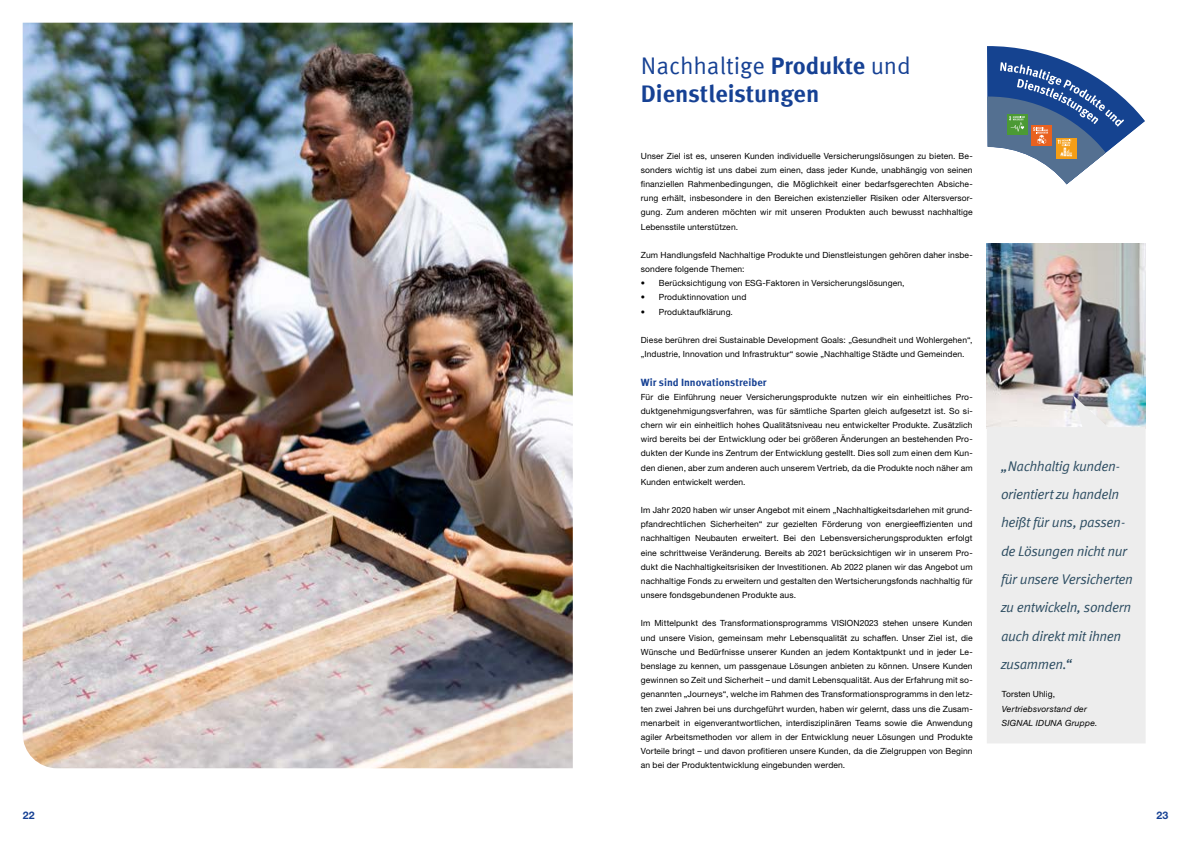
<style>
.page{position:relative;width:1191px;height:842px;background:#fff}
.page>*{position:absolute;margin:0;border:0;box-sizing:border-box;transform-origin:0 0}
.t1{font:24px "Meta Offc Pro Norm";color:#164194}
.t2{font:700 24px "Meta Offc Pro";color:#164194}
.t3{font:14px/28.3px "Meta Offc Pro Norm Ita";letter-spacing:-.03em;color:#2c4c61}
.t4{font:700 10.5px "Meta Offc Pro";color:#164194}
.t5{font:700 10.5px "Helvetica Neue LTW1 G";color:#164194}
.t6{font:8.5px/14.2px "Helvetica Neue LTW1 G";letter-spacing:.01em;color:#000;text-align:justify}
.t7{font:italic 8.5px/14.2px "Helvetica Neue LTW1 G";letter-spacing:.025em;color:#000}
.s1{font-family:"Meta Offc Pro";font-weight:700}
</style>
<div class="page">
<img style="left:23px;top:23px;width:550px;height:745px">
<img style="left:986px;top:244px;width:159px;height:151px">
<div style="left:986px;top:395px;width:159px;height:348px;background:#ededed"></div>
<svg style="left:987px;top:46px;width:158px;height:138px"></svg>
<h1 class="t1" style="left:641px;top:47px;width:272px">Nachhaltige <span class="s1">Produkte</span> und</h1>
<h1 class="t2" style="left:641px;top:75px;width:180px">Dienstleistungen</h1>
<p class="t6" style="left:641px;top:149px;width:333px">Unser Ziel ist es, unseren Kunden individuelle Versicherungslösungen zu bieten. Be&shy;sonders wichtig ist uns dabei zum einen, dass jeder Kunde, unabhängig von seinen finanziellen Rahmenbedingungen, die Möglichkeit einer bedarfsgerechten Absiche&shy;rung erhält, insbesondere in den Bereichen existenzieller Risiken oder Altersversor&shy;gung. Zum anderen möchten wir mit unseren Produkten auch bewusst nachhaltige Lebensstile unterstützen.</p>
<p class="t6" style="left:641px;top:248px;width:333px">Zum Handlungsfeld Nachhaltige Produkte und Dienstleistungen gehören daher insbe&shy;sondere folgende Themen:</p>
<p class="t6" style="left:641px;top:276px;width:265px">• Berücksichtigung von ESG-Faktoren in Versicherungslösungen,</p>
<p class="t6" style="left:641px;top:290px;width:107px">• Produktinnovation und</p>
<p class="t6" style="left:641px;top:304px;width:94px">• Produktaufklärung.</p>
<p class="t6" style="left:641px;top:333px;width:333px">Diese berühren drei Sustainable Development Goals: „Gesundheit und Wohlergehen“, „Industrie, Innovation und Infrastruktur“ sowie „Nachhaltige Städte und Gemeinden.</p>
<p class="t4" style="left:641px;top:374px;width:127px">Wir sind Innovationstreiber</p>
<p class="t6" style="left:641px;top:390px;width:333px">Für die Einführung neuer Versicherungsprodukte nutzen wir ein einheitliches Pro&shy;duktgenehmigungsverfahren, was für sämtliche Sparten gleich aufgesetzt ist. So si&shy;chern wir ein einheitlich hohes Qualitätsniveau neu entwickelter Produkte. Zusätzlich wird bereits bei der Entwicklung oder bei größeren Änderungen an bestehenden Pro&shy;dukten der Kunde ins Zentrum der Entwicklung gestellt. Dies soll zum einen dem Kun&shy;den dienen, aber zum anderen auch unserem Vertrieb, da die Produkte noch näher am Kunden entwickelt werden.</p>
<p class="t6" style="left:641px;top:503px;width:333px">Im Jahr 2020 haben wir unser Angebot mit einem „Nachhaltigkeitsdarlehen mit grund&shy;pfandrechtlichen Sicherheiten“ zur gezielten Förderung von energieeffizienten und nachhaltigen Neubauten erweitert. Bei den Lebensversicherungsprodukten erfolgt eine schrittweise Veränderung. Bereits ab 2021 berücksichtigen wir in unserem Pro&shy;dukt die Nachhaltigkeitsrisiken der Investitionen. Ab 2022 planen wir das Angebot um nachhaltige Fonds zu erweitern und gestalten den Wertsicherungsfonds nachhaltig für unsere fondsgebundenen Produkte aus.</p>
<p class="t6" style="left:641px;top:616px;width:333px">Im Mittelpunkt des Transformationsprogramms VISION2023 stehen unsere Kunden und unsere Vision, gemeinsam mehr Lebensqualität zu schaffen. Unser Ziel ist, die Wünsche und Bedürfnisse unserer Kunden an jedem Kontaktpunkt und in jeder Le&shy;benslage zu kennen, um passgenaue Lösungen anbieten zu können. Unsere Kunden gewinnen so Zeit und Sicherheit – und damit Lebensqualität. Aus der Erfahrung mit so&shy;genannten „Journeys“, welche im Rahmen des Transformationsprogramms in den letz&shy;ten zwei Jahren bei uns durchgeführt wurden, haben wir gelernt, dass uns die Zusam&shy;menarbeit in eigenverantwortlichen, interdisziplinären Teams sowie die Anwendung agiler Arbeitsmethoden vor allem in der Entwicklung neuer Lösungen und Produkte Vorteile bringt – und davon profitieren unsere Kunden, da die Zielgruppen von Beginn an bei der Produktentwicklung eingebunden werden.</p>
<h2 class="t3" style="left:1001px;top:451px;width:134px">„Nachhaltig kunden&shy;orientiert zu handeln heißt für uns, passen&shy;de Lösungen nicht nur für unsere Versicherten zu entwickeln, sondern auch direkt mit ihnen zusammen.“</h2>
<p class="t6" style="left:1001px;top:687px;width:55px">Torsten Uhlig,</p>
<p class="t7" style="left:1001px;top:701px;width:97px">Vertriebsvorstand der<br>SIGNAL IDUNA Gruppe.</p>
<p class="t5" style="left:23px;top:809px;width:13px">22</p>
<p class="t5" style="left:1156px;top:809px;width:13px">23</p>
</div>
